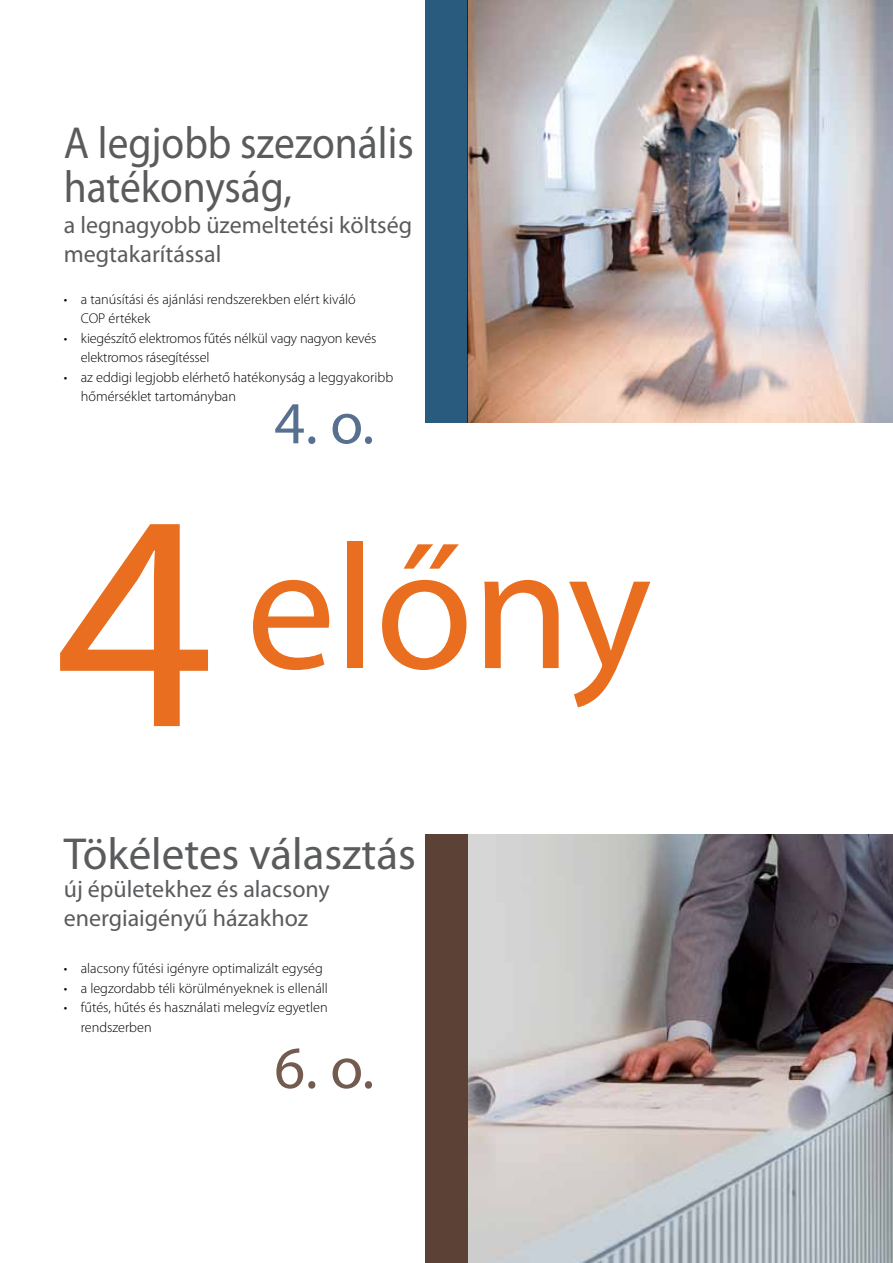
<style>
.page{position:relative;width:893px;height:1263px;background:#fff}
.page>*{position:absolute;margin:0;border:0;box-sizing:border-box;transform-origin:0 0}
.t1{font:178.5px "Myriad Pro";letter-spacing:-.005em;color:#e96e1f}
.t2{font:60px "Myriad Pro";color:#745b4f}
.t3{font:60px "Myriad Pro";color:#577090}
.t4{font:45px/43.5px "Myriad Pro";color:#5a5b5d;scale:.92 1}
.t5{font:45px "Myriad Pro";color:#5a5b5d}
.t6{font:24px/28.8px "Myriad Pro";color:#5a5b5d}
.t7{font:300 14.25px/19.5px "Myriad Pro";color:#000}
.s1{font-size:310.65px}
</style>
<div class="page">
<img style="left:468px;top:835px;width:425px;height:428px">
<div style="left:425px;top:835px;width:43px;height:428px;background:#5c4236"></div>
<img style="left:468px;top:0;width:425px;height:422px">
<div style="left:425px;top:0;width:43px;height:422px;background:#285b7e"></div>
<h3 class="t4" style="left:64px;top:120px;width:382px">A legjobb szezonális hatékonyság,</h3>
<h3 class="t6" style="left:64px;top:210px;width:350px">a legnagyobb üzemeltetési költség megtakarítással</h3>
<p class="t7" style="left:81px;top:290px;width:276px;text-indent:-17px">• a tanúsítási és ajánlási rendszerekben elért kiváló<br>COP értékek</p>
<p class="t7" style="left:81px;top:329px;width:297px;text-indent:-17px">• kiegészítő elektromos fűtés nélkül vagy nagyon kevés elektromos rásegítéssel</p>
<p class="t7" style="left:81px;top:368px;width:314px;text-indent:-17px">• az eddigi legjobb elérhető hatékonyság a leggyakoribb hőmérséklet tartományban</p>
<h2 class="t3" style="left:274px;top:386px;width:101px">4. o.</h2>
<h1 class="t1" style="left:55px;top:498px;width:598px"><span class="s1">4</span> előny</h1>
<h3 class="t5" style="left:64px;top:826px;width:354px">Tökéletes választás</h3>
<h3 class="t6" style="left:64px;top:875px;width:268px">új épületekhez és alacsony energiaigényű házakhoz</h3>
<p class="t7" style="left:64px;top:959px;width:261px">• alacsony fűtési igényre optimalizált egység</p>
<p class="t7" style="left:64px;top:978px;width:266px">• a legzordabb téli körülményeknek is ellenáll</p>
<p class="t7" style="left:81px;top:998px;width:249px;text-indent:-17px">• fűtés, hűtés és használati melegvíz egyetlen rendszerben</p>
<h2 class="t2" style="left:274px;top:1031px;width:101px">6. o.</h2>
</div>
